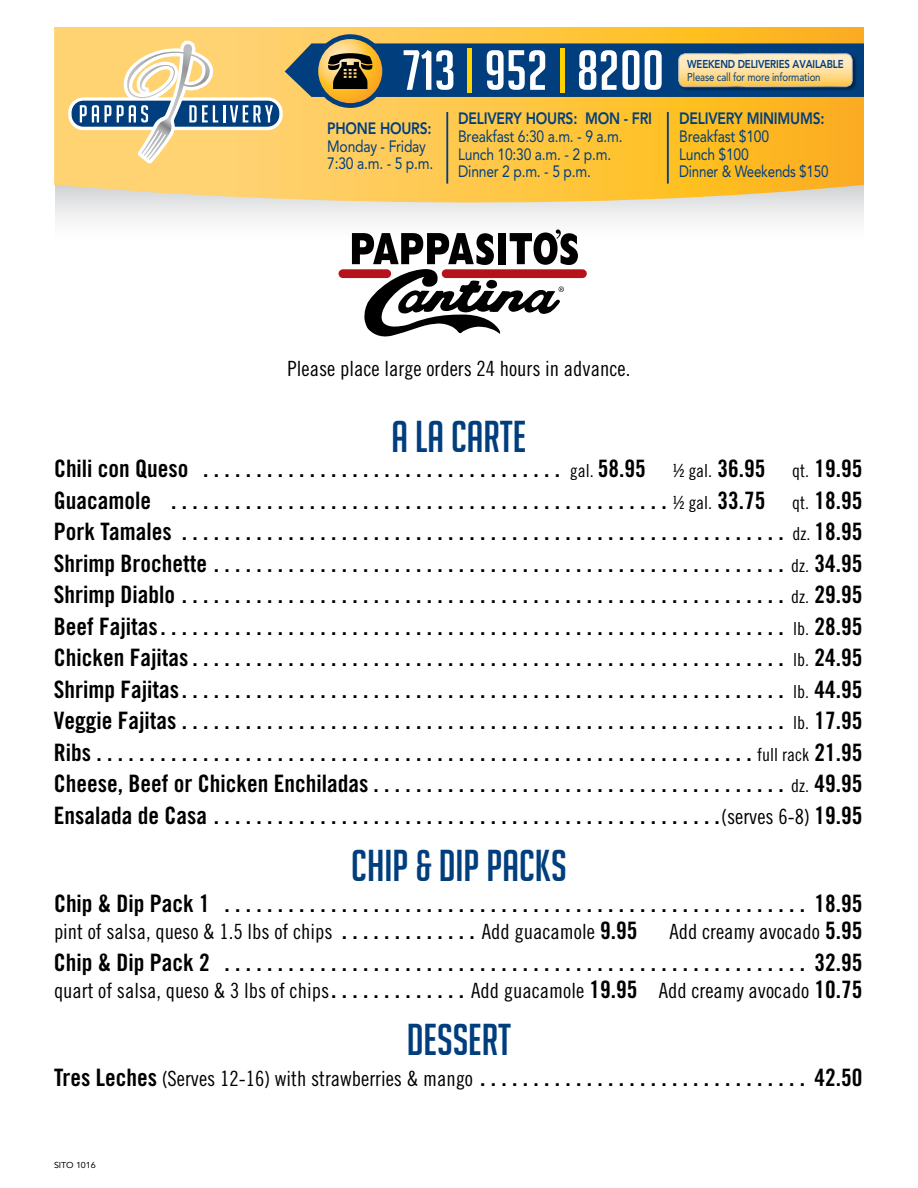
<style>
.page{position:relative;width:918px;height:1188px;background:#fff}
.page>*{position:absolute;margin:0;border:0;box-sizing:border-box;transform-origin:0 0}
.t1{font:55.2px "Big Noodle Titling";color:#fff;scale:1.04 1}
.t2{font:43.5px "Big Noodle Titling";color:#003e7e}
.t3{font:24px/31.5px "Trade Gothic Bold Cond Twenty";color:#000;text-align:justify}
.t4{font:21px "Trade Gothic Cond Eighteen";color:#000}
.t5{font:16.35px/17.7px "Avenir LT Std";letter-spacing:-.015em;color:#003e7e;scale:.85 1}
.t6{font:800 16.35px "Avenir LT Std";letter-spacing:-.015em;color:#003e7e;scale:.85 1}
.t7{font:11.4px "Avenir LT Std";letter-spacing:-.015em;color:#003e7e;scale:.85 1}
.t8{font:800 11.4px "Avenir LT Std";letter-spacing:-.015em;color:#003e7e;scale:.85 1}
.t9{font:8.55px "Avenir LT Std";letter-spacing:-.01em;color:#000;scale:1.05 1}
.s1{font-size:51px;color:#ffd200}
.s2{font-family:"Trade Gothic Cond Eighteen";font-size:18px}
.s3{font-family:"Trade Gothic Cond Eighteen";font-size:21px}
.s4{font-family:"Trade Gothic Bold Cond Twenty";font-size:24px}
</style>
<div class="page">
<svg style="left:54px;top:27px;width:810px;height:195px"></svg>
<hr style="left:446px;top:112px;width:2px;height:72px;background:#003e7e">
<hr style="left:667px;top:112px;width:2px;height:72px;background:#003e7e">
<svg style="left:65px;top:27px;width:799px;height:151px;background:#c2a85e"></svg>
<div style="left:678px;top:53px;width:179px;height:38px;background:#000;opacity:.43"></div>
<svg style="left:679px;top:54px;width:173px;height:33px;background:#fede9a"></svg>
<div style="left:679px;top:54px;width:173px;height:33px;border:1px solid #fff;border-radius:7px"></div>
<div style="left:339px;top:269px;width:52px;height:9px;background:#b5121b;border-radius:4px"></div>
<div style="left:442px;top:269px;width:145px;height:9px;background:#b5121b;border-radius:4px"></div>
<svg style="left:352px;top:230px;width:226px;height:107px"></svg>
<h1 class="t1" style="left:403px;top:40px;width:253px">713 <span class="s1">|</span> 952 <span class="s1">|</span> 8200</h1>
<p class="t6" style="left:327px;top:119px;width:124px">PHONE HOURS:</p>
<p class="t5" style="left:327px;top:137px;width:126px">Monday - Friday<br>7:30 a.m. - 5 p.m.</p>
<p class="t6" style="left:458px;top:109px;width:230px">DELIVERY HOURS: MON - FRI</p>
<p class="t5" style="left:458px;top:128px;width:195px">Breakfast 6:30 a.m. - 9 a.m.<br>Lunch 10:30 a.m. - 2 p.m.<br>Dinner 2 p.m. - 5 p.m.</p>
<p class="t8" style="left:687px;top:58px;width:186px">WEEKEND DELIVERIES AVAILABLE</p>
<p class="t7" style="left:687px;top:70px;width:158px">Please call for more information</p>
<p class="t6" style="left:679px;top:109px;width:173px">DELIVERY MINIMUMS:</p>
<p class="t5" style="left:679px;top:128px;width:177px">Breakfast $100<br>Lunch $100<br>Dinner &amp; Weekends $150</p>
<p class="t4" style="left:288px;top:356px;width:344px">Please place large orders 24 hours in advance.</p>
<h2 class="t2" style="left:392px;top:414px;width:136px">A LA CARTE</h2>
<p class="t3" style="left:54px;top:453px;width:810px">Chili con Queso . . . . . . . . . . . . . . . . . . . . . . . . . . . . . . . . . . <span class="s2">gal.</span> 58.95 <span class="s2">½ gal.</span> 36.95 <span class="s2">qt.</span> 19.95<br>Guacamole . . . . . . . . . . . . . . . . . . . . . . . . . . . . . . . . . . . . . . . . . . . . . . <span class="s2">½ gal.</span> 33.75 <span class="s2">qt.</span> 18.95<br>Pork Tamales . . . . . . . . . . . . . . . . . . . . . . . . . . . . . . . . . . . . . . . . . . . . . . . . . . . . . . . . . <span class="s2">dz.</span> 18.95<br>Shrimp Brochette . . . . . . . . . . . . . . . . . . . . . . . . . . . . . . . . . . . . . . . . . . . . . . . . . . . . . . <span class="s2">dz.</span> 34.95<br>Shrimp Diablo . . . . . . . . . . . . . . . . . . . . . . . . . . . . . . . . . . . . . . . . . . . . . . . . . . . . . . . . . <span class="s2">dz.</span> 29.95<br>Beef Fajitas . . . . . . . . . . . . . . . . . . . . . . . . . . . . . . . . . . . . . . . . . . . . . . . . . . . . . . . . . . <span class="s2">lb.</span> 28.95<br>Chicken Fajitas . . . . . . . . . . . . . . . . . . . . . . . . . . . . . . . . . . . . . . . . . . . . . . . . . . . . . . . . <span class="s2">lb.</span> 24.95<br>Shrimp Fajitas . . . . . . . . . . . . . . . . . . . . . . . . . . . . . . . . . . . . . . . . . . . . . . . . . . . . . . . . . <span class="s2">lb.</span> 44.95<br>Veggie Fajitas . . . . . . . . . . . . . . . . . . . . . . . . . . . . . . . . . . . . . . . . . . . . . . . . . . . . . . . . . <span class="s2">lb.</span> 17.95<br>Ribs . . . . . . . . . . . . . . . . . . . . . . . . . . . . . . . . . . . . . . . . . . . . . . . . . . . . . . . . . . . . . . <span class="s2">full rack</span> 21.95<br>Cheese, Beef or Chicken Enchiladas . . . . . . . . . . . . . . . . . . . . . . . . . . . . . . . . . . . . . . . <span class="s2">dz.</span> 49.95<br>Ensalada de Casa . . . . . . . . . . . . . . . . . . . . . . . . . . . . . . . . . . . . . . . . . . . . . . . <span class="s3">(serves 6-8)</span> 19.95</p>
<h2 class="t2" style="left:351px;top:842px;width:217px">CHIP &amp; DIP PACKS</h2>
<p class="t3" style="left:54px;top:888px;width:810px">Chip &amp; Dip Pack 1 . . . . . . . . . . . . . . . . . . . . . . . . . . . . . . . . . . . . . . . . . . . . . . . . . . . . . . . 18.95</p>
<p class="t4" style="left:54px;top:919px;width:585px">pint of salsa, queso &amp; 1.5 lbs of chips <span class="s4">. . . . . . . . . . . . .</span> Add guacamole <span class="s4">9.95</span></p>
<p class="t4" style="left:669px;top:919px;width:195px">Add creamy avocado <span class="s4">5.95</span></p>
<p class="t3" style="left:54px;top:946px;width:810px">Chip &amp; Dip Pack 2 . . . . . . . . . . . . . . . . . . . . . . . . . . . . . . . . . . . . . . . . . . . . . . . . . . . . . . . 32.95</p>
<p class="t4" style="left:54px;top:978px;width:810px">quart of salsa, queso &amp; 3 lbs of chips <span class="s4">. . . . . . . . . . . . .</span> Add guacamole <span class="s4">19.95</span> Add creamy avocado <span class="s4">10.75</span></p>
<h2 class="t2" style="left:407px;top:1016px;width:106px">DESSERT</h2>
<p class="t3" style="left:54px;top:1062px;width:810px">Tres Leches <span class="s3">(Serves 12-16) with strawberries &amp; mango</span> . . . . . . . . . . . . . . . . . . . . . . . . . . . . . . . 42.50</p>
<p class="t9" style="left:54px;top:1160px;width:41px">SITO 1016</p>
</div>
